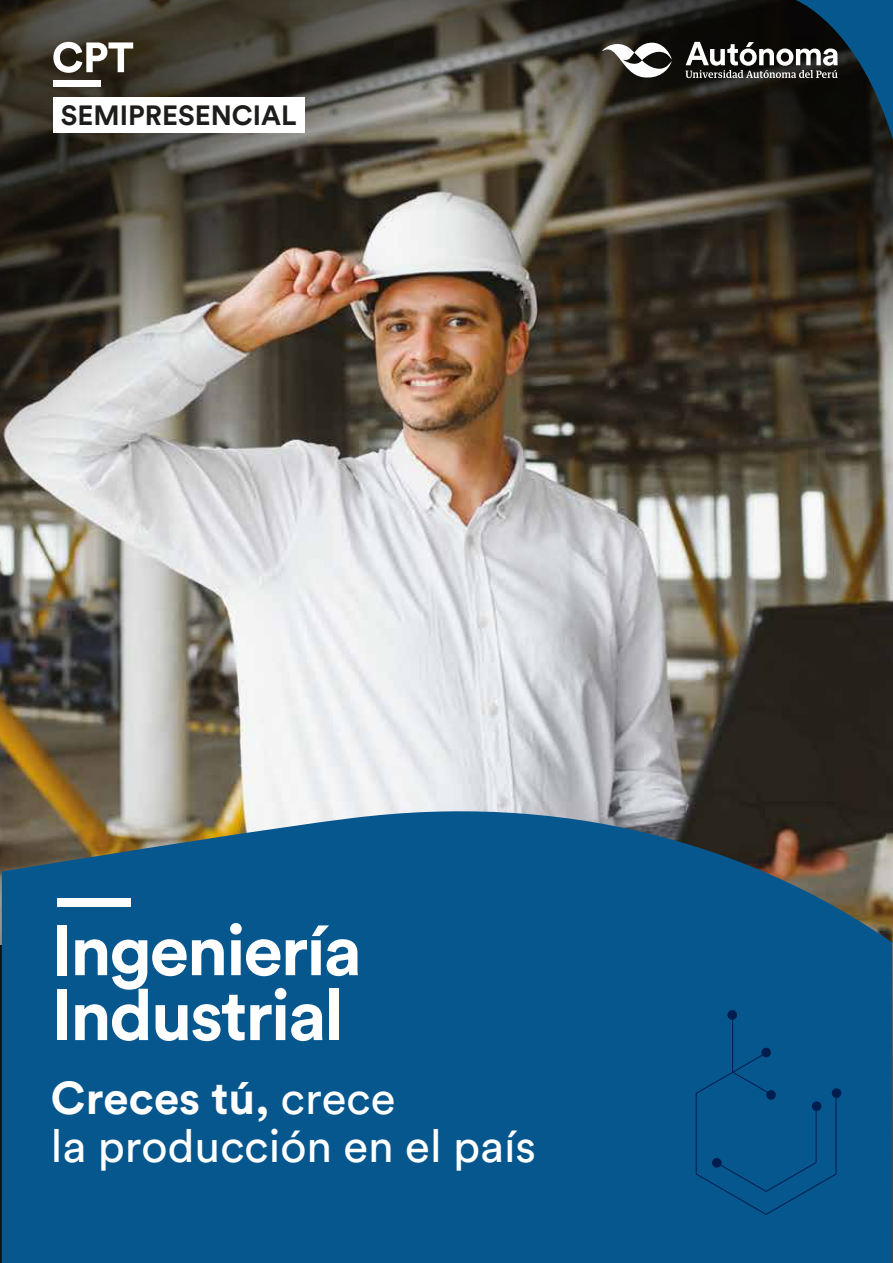
<style>
.page{position:relative;width:893px;height:1263px;background:#fff}
.page>*{position:absolute;margin:0;border:0;box-sizing:border-box;transform-origin:0 0}
.t1{font:700 70.95px/64.9px "Circular Std";letter-spacing:-.03em;color:#fff}
.t2{font:45.6px/48.2px "Circular Std";color:#fff}
.t3{font:700 27.6px "Circular Std";color:#1d1d1b}
.s1{font-weight:700}
</style>
<div class="page">
<hr style="left:0;top:0;width:3px;height:1263px;background:#474647">
<img style="left:1px;top:0;width:892px;height:1213px">
<svg style="left:2px;top:792px;width:890px;height:471px;fill:#07578f"></svg>
<svg style="left:727px;top:1010px;width:10px;height:10px"></svg>
<div style="left:831px;top:1088px;width:10px;height:10px;background:#001d50;border-radius:4px"></div>
<div style="left:696px;top:1015px;width:140px;height:200px;background:#07578f"></div>
<div style="left:58px;top:899px;width:73px;height:8px;background:#fff"></div>
<div style="left:53px;top:97px;width:252px;height:35px;background:#fff"></div>
<div style="left:53px;top:80px;width:48px;height:7px;background:#fff"></div>
<svg style="left:53px;top:42px;width:80px;height:31px"></svg>
<svg style="left:602px;top:41px;width:70px;height:38px"></svg>
<svg style="left:685px;top:0;width:208px;height:144px"></svg>
<p class="t3" style="left:61px;top:97px;width:237px">SEMIPRESENCIAL</p>
<h1 class="t1" style="left:51px;top:916px;width:312px">Ingeniería<br>Industrial</h1>
<p class="t2" style="left:51px;top:1073px;width:487px"><span class="s1">Creces tú,</span> crece<br>la producción en el país</p>
</div>
